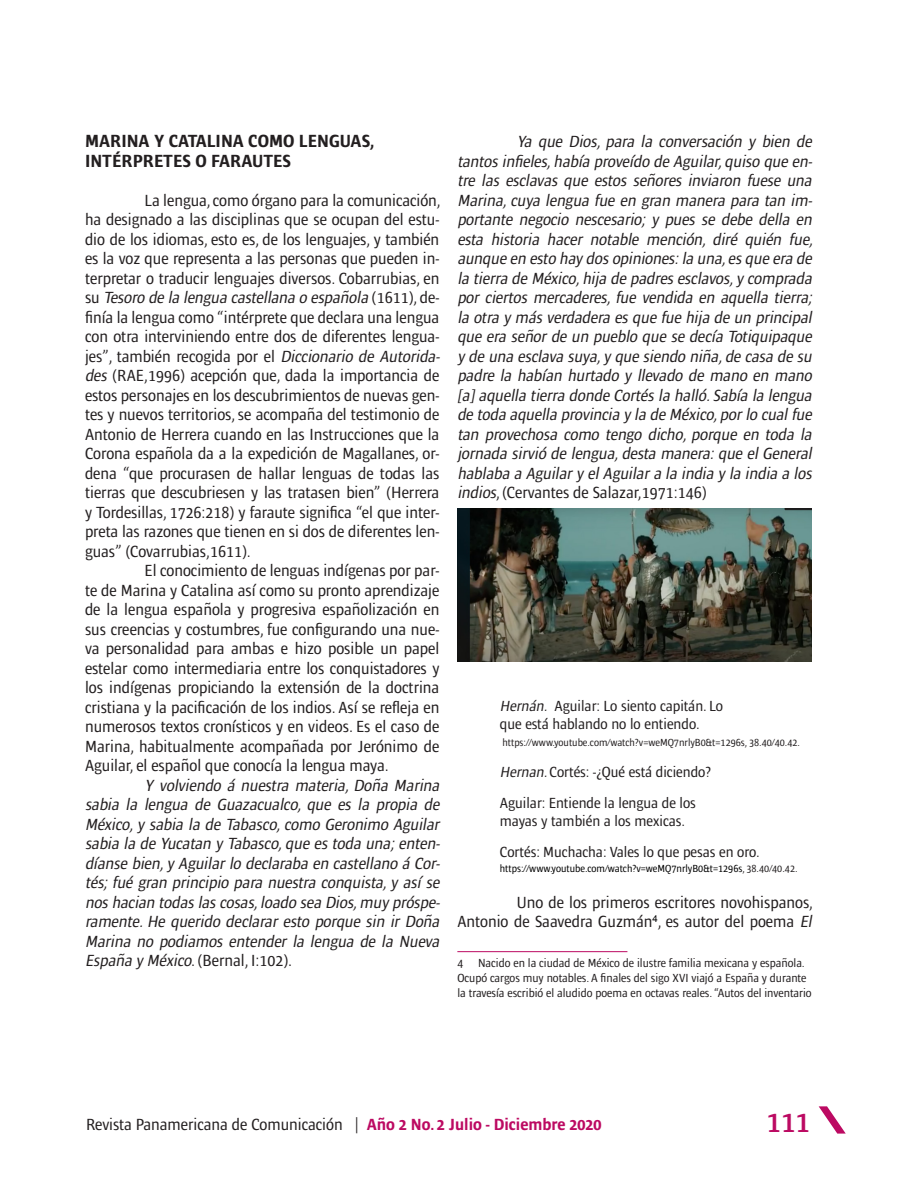
<style>
.page{position:relative;width:918px;height:1188px;background:#fff}
.page>*{position:absolute;margin:0;border:0;box-sizing:border-box;transform-origin:0 0}
.t1{font:600 condensed 30px "Ardoise Std";color:#bc0a62}
.Subtítulos{font:700 condensed 18px/19.5px "Ardoise Std";color:#231f20}
.Contenido_con_sangrí{font:condensed 16.5px/19.5px "Ardoise Std";color:#231f20}
.Contenido_con_sangrí-2{font:italic condensed 16.5px/19.5px "Ardoise Std";color:#231f20;text-align:justify}
.Diálogo_-_guion{font:condensed 15px/18px "Ardoise Std";color:#231f20}
.Nota_al_pie_de_págin{font:condensed 12px/15px "Ardoise Std";color:#231f20}
.Diálogo_-_guion-2{font:condensed 10.5px "Ardoise Std";color:#231f20}
.Diálogo_-_guion-3{font:condensed 10.5px "Ardoise Std";color:#000}
.s1{font-style:italic}
.s2{font-style:normal}
.s3{color:#231f20}
.s4{font-weight:700;color:#bc0a62}
</style>
<div class="page">
<svg style="left:819px;top:1106px;width:27px;height:28px"></svg>
<hr style="left:457px;top:951px;width:170px;height:1px;background:#bc0a62">
<img style="left:457px;top:508px;width:355px;height:153px">
<p class="Subtítulos" style="left:85px;top:131px;width:291px">MARINA Y CATALINA COMO LENGUAS,<br>INTÉRPRETES O FARAUTES</p>
<p class="Contenido_con_sangrí" style="left:85px;top:190px;width:359px;text-indent:60px">La lengua, como órgano para la comunicación, ha designado a las disciplinas que se ocupan del estu&shy;dio de los idiomas, esto es, de los lenguajes, y también es la voz que representa a las personas que pueden in&shy;terpretar o traducir lenguajes diversos. Cobarrubias, en s u <span class="s1">Tesoro de la lengua castellana o española</span> ( 1 6 1 1 ) , d e - finía la lengua como “intérprete que declara una lengua con otra interviniendo entre dos de diferentes lengua&shy;jes”, también recogida por el <span class="s1">Diccionario de Autorida&shy;des</span> (RAE,1996) acepción que, dada la importancia de estos personajes en los descubrimientos de nuevas gen&shy;tes y nuevos territorios, se acompaña del testimonio de Antonio de Herrera cuando en las Instrucciones que la Corona española da a la expedición de Magallanes, or&shy;dena “que procurasen de hallar lenguas de todas las tierras que descubriesen y las tratasen bien” (Herrera y Tordesillas, 1726:218) y faraute significa “el que inter&shy;preta las razones que tienen en si dos de diferentes len&shy;guas” (Covarrubias,1611).</p>
<p class="Contenido_con_sangrí" style="left:85px;top:561px;width:356px;text-align:justify;text-indent:60px">El conocimiento de lenguas indígenas por par&shy;te de Marina y Catalina así como su pronto aprendizaje de la lengua española y progresiva españolización en sus creencias y costumbres, fue configurando una nue&shy;va personalidad para ambas e hizo posible un papel estelar como intermediaria entre los conquistadores y los indígenas propiciando la extensión de la doctrina cristiana y la pacificación de los indios. Así se refleja en numerosos textos cronísticos y en videos. Es el caso de Marina, habitualmente acompañada por Jerónimo de Aguilar, el español que conocía la lengua maya.</p>
<p class="Contenido_con_sangrí-2" style="left:85px;top:775px;width:359px;text-indent:60px">Y volviendo á nuestra materia, Doña Marina sabia la lengua de Guazacualco, que es la propia de México,y sabia la de Tabasco,como Geronimo Aguilar sabia la de Yucatan y Tabasco,que es toda una;enten&shy;díanse bien,y Aguilar lo declaraba en castellano á Cor&shy;tés; fué gran principio para nuestra conquista,y así se nos hacian todas las cosas,loado sea Dios,muy próspe&shy;ramente.He querido declarar esto porque sin ir Doña Marina no podiamos entender la lengua de la Nueva España y México<span class="s2">. (Bernal, I:102).</span></p>
<p class="Contenido_con_sangrí-2" style="left:457px;top:132px;width:361px;text-indent:60px">Ya que Dios, para la conversación y bien de tantos infieles,había proveído de Aguilar,quiso que en&shy;tre las esclavas que estos señores inviaron fuese una Marina,cuya lengua fue en gran manera para tan im&shy;portante negocio nescesario; y pues se debe della en esta historia hacer notable mención, diré quién fue, aunque en esto hay dos opiniones:la una,es que era de la tierra de México,hija de padres esclavos,y comprada por ciertos mercaderes, fue vendida en aquella tierra; la otra y más verdadera es que fue hija de un principal que era señor de un pueblo que se decía Totiquipaque y de una esclava suya,y que siendo niña,de casa de su padre la habían hurtado y llevado de mano en mano [a] aquella tierra donde Cortés la halló.Sabía la lengua de toda aquella provincia y la de México,porlo cualfue tan provechosa como tengo dicho, porque en toda la jornada sirvió de lengua,desta manera:que el General hablaba a Aguilary elAguilara la india y la india a los indios<span class="s2">, (Cervantes de Salazar,1971:146)</span></p>
<p class="Diálogo_-_guion" style="left:500px;top:697px;width:225px"><span class="s1">Hernán.</span> Aguilar: Lo siento capitán. Lo que está hablando no lo entiendo.</p>
<p class="Diálogo_-_guion-2" style="left:502px;top:737px;width:299px">https://www.youtube.com/watch?v=weMQ7nrlyB0&amp;t=1296s, 38.40/40.42.</p>
<p class="Diálogo_-_guion" style="left:500px;top:763px;width:213px"><span class="s1">Hernan.</span>Cortés: -¿Qué está diciendo?</p>
<p class="Diálogo_-_guion" style="left:500px;top:794px;width:198px">Aguilar: Entiende la lengua de los mayas y también a los mexicas.</p>
<p class="Diálogo_-_guion" style="left:500px;top:842px;width:261px">Cortés: Muchacha: Vales lo que pesas en oro.</p>
<p class="Diálogo_-_guion-3" style="left:500px;top:863px;width:299px">https://www.youtube.com/watch?v=weMQ7nrlyB0&amp;t=1296s<span class="s3">, 38.40/40.42.</span></p>
<p class="Contenido_con_sangrí" style="left:457px;top:892px;width:359px;text-align:right">Uno de los primeros escritores novohispanos,<br>Antonio de Saavedra Guzmán<sup>4</sup>, es autor del poema <span class="s1">El</span></p>
<p class="Nota_al_pie_de_págin" style="left:457px;top:955px;width:356px">4 Nacido en la ciudad de México de ilustre familia mexicana y española.<br>Ocupó cargos muy notables. A finales del sigo XVI viajó a España y durante la travesía escribió el aludido poema en octavas reales. “Autos del inventario</p>
<p class="Contenido_con_sangrí" style="left:86px;top:1115px;width:517px">Revista Panamericana de Comunicación | <span class="s4">Año 2 No. 2 Julio - Diciembre 2020</span></p>
<h1 class="t1" style="left:767px;top:1104px;width:45px">111</h1>
</div>
